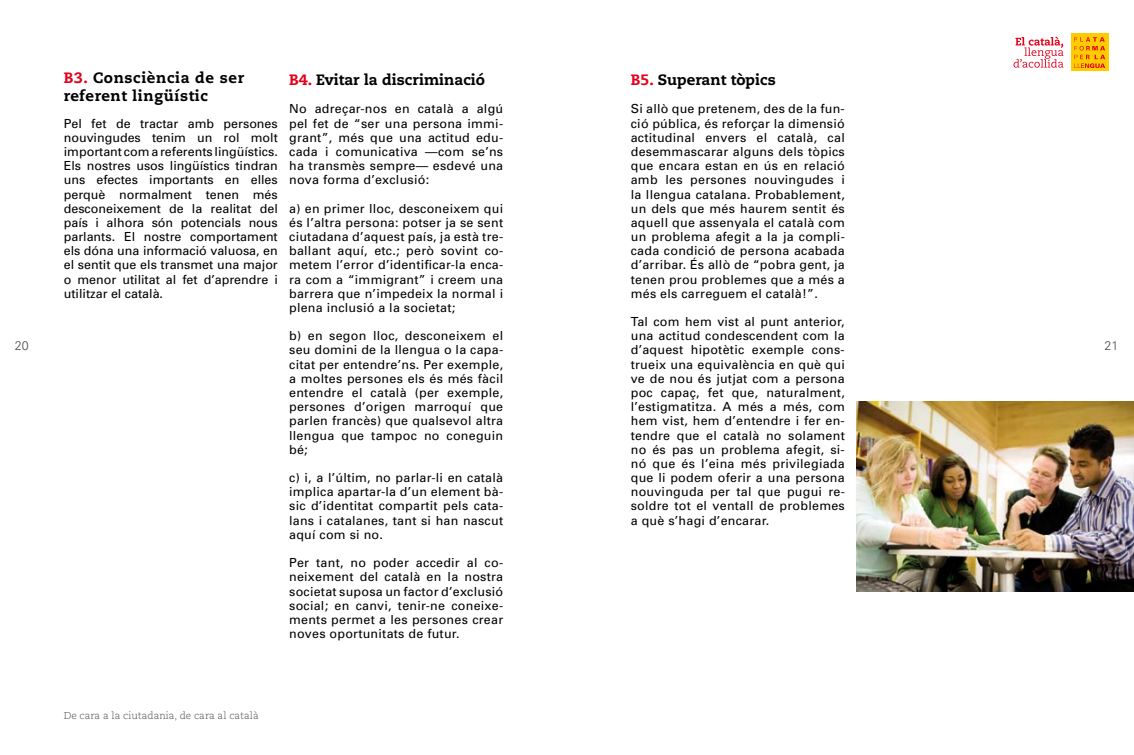
<style>
.page{position:relative;width:1134px;height:755px;background:#fff}
.page>*{position:absolute;margin:0;border:0;box-sizing:border-box;transform-origin:0 0}
.t1{font:800 15px "Caecilia";letter-spacing:.005em;color:#000}
.t2{font:800 15px/18.8px "Caecilia";letter-spacing:.04em;color:#000}
.t3{font:12.5px/14.1px "Univers";letter-spacing:.02em;color:#000;text-align:justify}
.t4{font:300 12.5px "Univers";color:#4b4b4d}
.t5{font:300 10px "Caecilia";color:#4b4b4d}
.s1{color:#e2001a}
</style>
<div class="page">
<svg style="left:1013px;top:36px;width:50px;height:32px"></svg>
<div style="left:1071px;top:33px;width:38px;height:38px;background:#fc0"></div>
<svg style="left:1074px;top:37px;width:31px;height:31px"></svg>
<img style="left:856px;top:401px;width:278px;height:190px">
<p class="t2" style="left:64px;top:68px;width:182px"><span class="s1">B3.</span> Consciència de ser referent lingüístic</p>
<p class="t3" style="left:64px;top:116px;width:216px">Pel fet de tractar amb persones nouvingudes tenim un rol molt important com a referents lingüístics.<br>Els nostres usos lingüístics tindran uns efectes importants en elles perquè normalment tenen més desconeixement de la realitat del país i alhora són potencials nous parlants. El nostre comportament els dóna una informació valuosa, en el sentit que els transmet una major o menor utilitat al fet d’aprendre i utilitzar el català.</p>
<p class="t1" style="left:289px;top:70px;width:197px"><span class="s1">B4.</span> Evitar la discriminació</p>
<p class="t3" style="left:289px;top:102px;width:216px">No adreçar-nos en català a algú pel fet de “ser una persona immi&shy;grant”, més que una actitud edu&shy;cada i comunicativa —com se’ns ha transmès sempre— esdevé una nova forma d’exclusió:</p>
<p class="t3" style="left:289px;top:201px;width:216px">a) en primer lloc, desconeixem qui és l’altra persona: potser ja se sent ciutadana d’aquest país, ja està tre&shy;ballant aquí, etc.; però sovint co&shy;metem l’error d’identificar-la enca&shy;ra com a “immigrant” i creem una barrera que n’impedeix la normal i plena inclusió a la societat;</p>
<p class="t3" style="left:289px;top:329px;width:216px">b) en segon lloc, desconeixem el seu domini de la llengua o la capa&shy;citat per entendre’ns. Per exemple, a moltes persones els és més fàcil entendre el català (per exemple, persones d’origen marroquí que parlen francès) que qualsevol altra llengua que tampoc no coneguin bé;</p>
<p class="t3" style="left:289px;top:471px;width:216px">c) i, a l’últim, no parlar-li en català implica apartar-la d’un element bà&shy;sic d’identitat compartit pels cata&shy;lans i catalanes, tant si han nascut aquí com si no.</p>
<p class="t3" style="left:289px;top:556px;width:216px">Per tant, no poder accedir al co&shy;neixement del català en la nostra societat suposa un factor d’exclusió social; en canvi, tenir-ne coneixe&shy;ments permet a les persones crear noves oportunitats de futur.</p>
<p class="t1" style="left:631px;top:70px;width:146px"><span class="s1">B5.</span> Superant tòpics</p>
<p class="t3" style="left:631px;top:102px;width:216px">Si allò que pretenem, des de la fun&shy;ció pública, és reforçar la dimensió actitudinal envers el català, cal desemmascarar alguns dels tòpics que encara estan en ús en relació amb les persones nouvingudes i la llengua catalana. Probablement, un dels que més haurem sentit és aquell que assenyala el català com un problema afegit a la ja compli&shy;cada condició de persona acabada d’arribar. És allò de “pobra gent, ja tenen prou problemes que a més a més els carreguem el català!”.</p>
<p class="t3" style="left:631px;top:315px;width:216px">Tal com hem vist al punt anterior, una actitud condescendent com la d’aquest hipotètic exemple cons&shy;trueix una equivalència en què qui ve de nou és jutjat com a persona poc capaç, fet que, naturalment, l’estigmatitza. A més a més, com hem vist, hem d’entendre i fer en&shy;tendre que el català no solament no és pas un problema afegit, si&shy;nó que és l’eina més privilegiada que li podem oferir a una persona nouvinguda per tal que pugui re&shy;soldre tot el ventall de problemes a què s’hagi d’encarar.</p>
<p class="t4" style="left:15px;top:338px;width:15px">20</p>
<p class="t4" style="left:1104px;top:338px;width:15px">21</p>
<p class="t5" style="left:64px;top:709px;width:196px">De cara a la ciutadania, de cara al català</p>
</div>
